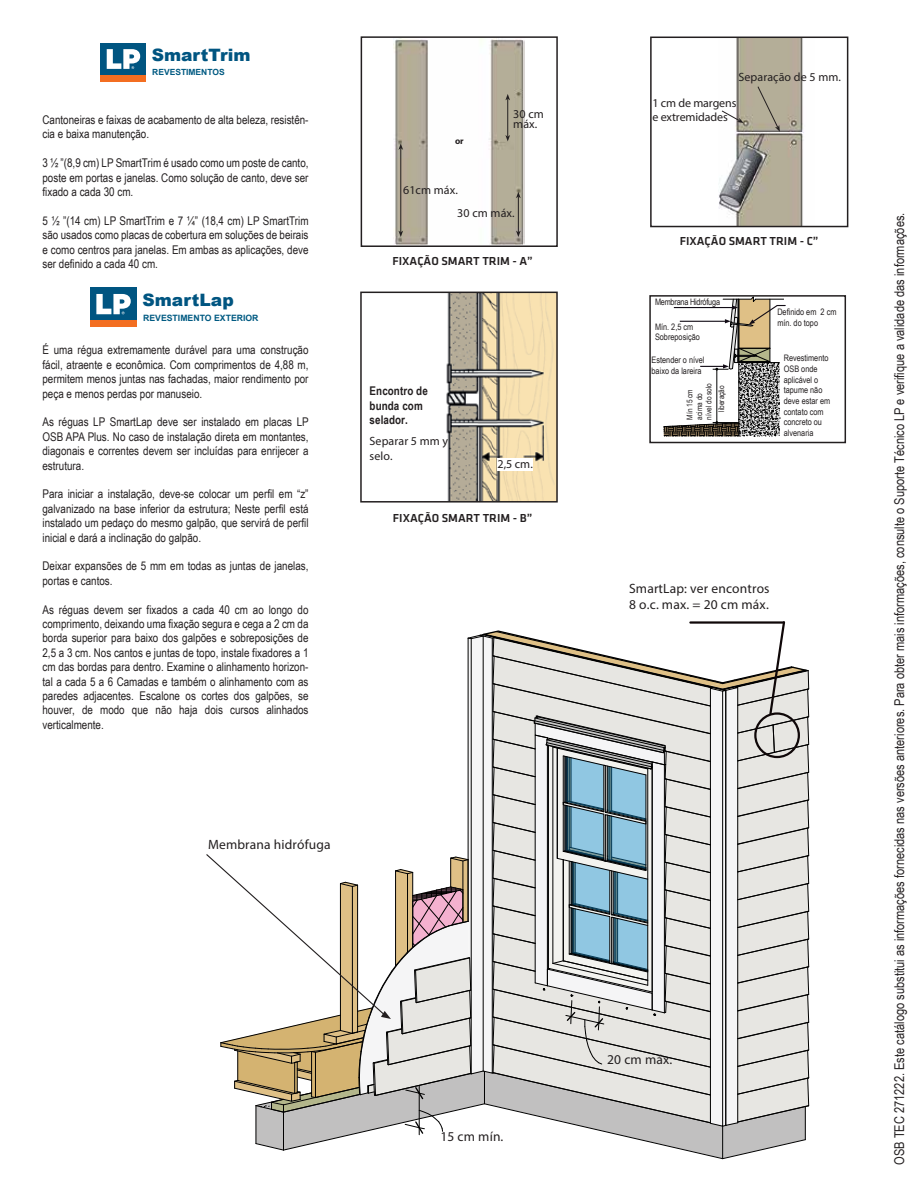
<style>
.page{position:relative;width:918px;height:1188px;background:#fff}
.page>*{position:absolute;margin:0;border:0;box-sizing:border-box;transform-origin:0 0}
.t1{font:900 17.1px "Arial";color:#005581}
.t2{font:13.5px "Arial Narrow";color:#231f20}
.t3{font:13.5px/16.2px "Myriad Pro";letter-spacing:.01em;color:#231f20}
.t4{font:12px/14.4px "Arial Narrow";color:#231f20;text-align:justify}
.t5{font:12px/14.4px "Myriad Pro";letter-spacing:.005em;color:#231f20}
.t6{font:500 12px "Klavika";color:#231f20}
.t7{font:700 12px/14.4px "Arial Narrow";letter-spacing:.005em;color:#231f20}
.t8{font:700 9.15px "Myriad Pro";color:#231f20}
.t9{font:9px/10.8px "Arial Narrow";color:#231f20}
.t10{font:9px "Arial Narrow";letter-spacing:-.025em;color:#231f20}
.t11{font:700 8.7px "Arial";color:#005a82}
.t12{font:700 8.55px "Arial";color:#005a82}
.t13{font:7.95px/9.4px "Arial Narrow";color:#231f20}
</style>
<div class="page">
<div style="left:90px;top:288px;width:46px;height:33px;background:#005581"></div>
<div style="left:90px;top:321px;width:46px;height:6px;background:#f36e21"></div>
<svg style="left:96px;top:294px;width:35px;height:20px"></svg>
<div style="left:101px;top:43px;width:45px;height:32px;background:#005581"></div>
<div style="left:101px;top:75px;width:45px;height:6px;background:#f36e21"></div>
<svg style="left:107px;top:49px;width:33px;height:20px"></svg>
<svg style="left:206px;top:621px;width:603px;height:538px"></svg>
<hr style="left:690px;top:621px;width:94px;height:3px;background:#0f0708">
<img style="left:446px;top:295px;width:109px;height:205px">
<div style="left:360px;top:292px;width:198px;height:211px;border:2px solid #231f20"></div>
<div style="left:497px;top:458px;width:35px;height:12px;background:#fff"></div>
<img style="left:394px;top:39px;width:131px;height:205px">
<div style="left:361px;top:36px;width:197px;height:211px;border:2px solid #231f20"></div>
<hr style="left:400px;top:148px;width:1px;height:84px;background:#231f20">
<svg style="left:398px;top:143px;width:5px;height:7px"></svg>
<svg style="left:398px;top:231px;width:5px;height:6px"></svg>
<hr style="left:518px;top:197px;width:1px;height:35px;background:#231f20">
<svg style="left:516px;top:192px;width:5px;height:6px"></svg>
<svg style="left:516px;top:231px;width:5px;height:6px"></svg>
<hr style="left:507px;top:99px;width:1px;height:38px;background:#231f20">
<svg style="left:505px;top:94px;width:5px;height:6px"></svg>
<svg style="left:505px;top:135px;width:5px;height:6px"></svg>
<img style="left:719px;top:40px;width:85px;height:184px">
<div style="left:650px;top:37px;width:198px;height:190px;border:2px solid #231f20"></div>
<svg style="left:721px;top:110px;width:23px;height:13px"></svg>
<svg style="left:757px;top:86px;width:23px;height:46px"></svg>
<div style="left:649px;top:295px;width:197px;height:148px;border:2px solid #231f20"></div>
<svg style="left:663px;top:296px;width:122px;height:141px"></svg>
<h1 class="t1" style="left:152px;top:43px;width:100px">SmartTrim</h1>
<p class="t12" style="left:152px;top:67px;width:74px">REVESTIMENTOS</p>
<p class="t4" style="left:43px;top:112px;width:268px">Cantoneiras e faixas de acabamento de alta beleza, resistên&shy;cia e baixa manutenção.</p>
<p class="t4" style="left:43px;top:155px;width:268px">3 ½ ”(8,9 cm) LP SmartTrim é usado como um poste de canto, poste em portas e janelas. Como solução de canto, deve ser fixado a cada 30 cm.</p>
<p class="t4" style="left:43px;top:213px;width:268px">5 ½ ”(14 cm) LP SmartTrim e 7 ¼” (18,4 cm) LP SmartTrim são usados como placas de cobertura em soluções de beirais e como centros para janelas. Em ambas as aplicações, deve ser definido a cada 40 cm.</p>
<h1 class="t1" style="left:143px;top:288px;width:93px">SmartLap</h1>
<p class="t11" style="left:143px;top:312px;width:117px">REVESTIMENTO EXTERIOR</p>
<p class="t4" style="left:43px;top:342px;width:268px">É uma régua extremamente durável para uma construção fácil, atraente e econômica. Com comprimentos de 4,88 m, permitem menos juntas nas fachadas, maior rendimento por peça e menos perdas por manuseio.</p>
<p class="t4" style="left:43px;top:414px;width:268px">As réguas LP SmartLap deve ser instalado em placas LP OSB APA Plus. No caso de instalação direta em montantes, diagonais e correntes devem ser incluídas para enrijecer a estrutura.</p>
<p class="t4" style="left:43px;top:486px;width:268px">Para iniciar a instalação, deve-se colocar um perfil em “z” galvanizado na base inferior da estrutura; Neste perfil está instalado um pedaço do mesmo galpão, que servirá de perfil inicial e dará a inclinação do galpão.</p>
<p class="t4" style="left:43px;top:558px;width:268px">Deixar expansões de 5 mm em todas as juntas de janelas, portas e cantos.</p>
<p class="t4" style="left:43px;top:602px;width:268px">As réguas devem ser fixados a cada 40 cm ao longo do comprimento, deixando uma fixação segura e cega a 2 cm da borda superior para baixo dos galpões e sobreposições de 2,5 a 3 cm. Nos cantos e juntas de topo, instale fixadores a 1 cm das bordas para dentro. Examine o alinhamento horizon&shy;tal a cada 5 a 6 Camadas e também o alinhamento com as paredes adjacentes. Escalone os cortes dos galpões, se houver, de modo que não haja dois cursos alinhados verticalmente.</p>
<p class="t5" style="left:739px;top:70px;width:104px">Separação de 5 mm.</p>
<p class="t8" style="left:455px;top:135px;width:10px">or</p>
<p class="t5" style="left:403px;top:182px;width:56px">61cm máx.</p>
<p class="t5" style="left:513px;top:108px;width:32px;line-height:10.5px">30 cm máx.</p>
<p class="t5" style="left:652px;top:96px;width:86px">1 cm de margens e extremidades</p>
<p class="t5" style="left:457px;top:205px;width:59px">30 cm máx.</p>
<p class="t6" style="left:393px;top:254px;width:142px">FIXAÇÃO SMART TRIM - A”</p>
<p class="t7" style="left:370px;top:383px;width:60px">Encontro de bunda com selador.</p>
<p class="t5" style="left:370px;top:434px;width:80px">Separar 5 mm y selo.</p>
<p class="t5" style="left:498px;top:457px;width:37px">2,5 cm.</p>
<p class="t6" style="left:393px;top:512px;width:141px">FIXAÇÃO SMART TRIM - B”</p>
<p class="t6" style="left:680px;top:235px;width:140px">FIXAÇÃO SMART TRIM - C”</p>
<p class="t10" style="left:655px;top:296px;width:67px">Membrana Hidrófuga</p>
<p class="t9" style="left:655px;top:321px;width:46px">Mín. 2,5 cm<br>Sobreposição</p>
<p class="t9" style="left:652px;top:354px;width:54px">Estender o nível baixo da lareira</p>
<p class="t13" style="left:685px;top:420px;width:38px;rotate:-90deg">Mín 15 cm acima do nível do solo</p>
<p class="t13" style="left:716px;top:412px;width:28px;rotate:-90deg">liberação</p>
<p class="t9" style="left:777px;top:306px;width:61px">Definido em 2 cm mín. do topo</p>
<p class="t9" style="left:784px;top:352px;width:48px">Revestimento<br>OSB onde aplicável o tapume não deve estar em contato com concreto ou alvenaria</p>
<p class="t3" style="left:629px;top:580px;width:142px">SmartLap: ver encontros<br>8 o.c. max. = 20 cm máx.</p>
<p class="t3" style="left:208px;top:836px;width:124px">Membrana hidrófuga</p>
<p class="t3" style="left:440px;top:1128px;width:65px">15 cm mín.</p>
<p class="t3" style="left:607px;top:1051px;width:67px">20 cm máx.</p>
<p class="t2" style="left:889px;top:1165px;width:953px;rotate:-90deg">OSB TEC 271222. Este catálogo substitui as informações fornecidas nas versões anteriores. Para obter mais informações, consulte o Suporte Técnico LP e verifique a validade das informações.</p>
</div>
